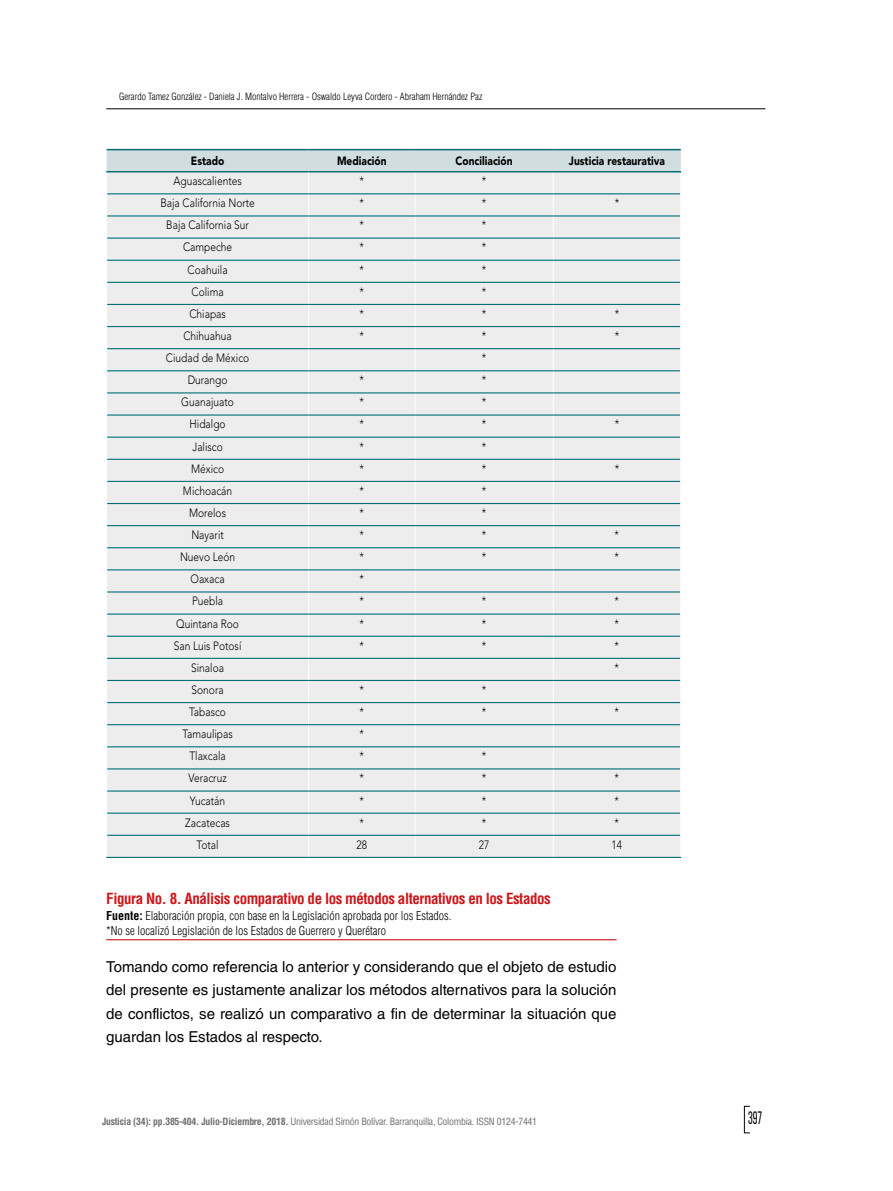
<style>
.page{position:relative;width:893px;height:1191px;background:#fff}
.page>*{position:absolute;margin:0;border:0;box-sizing:border-box;transform-origin:0 0}
.t1{font:18px "Bebas Neue";color:#000;scale:.67 1}
.t2{font:15px/23.4px "Helvetica LT Std";color:#000;text-align:justify}
.t3{font:700 condensed 15px "Helvetica LT Std";letter-spacing:-.03em;color:#cd1619}
.t4{font:300 12px "Avenir LT Std";color:#000;scale:.85 1}
.t5{font:300 condensed 12px/15.3px "Helvetica LT Std";color:#000}
.t6{font:900 12px "Avenir LT Std";color:#000;scale:.85 1}
.t7{font:condensed 9.75px "Helvetica LT Std";letter-spacing:-.025em;color:#6f6f6f}
.t8{font:300 condensed 9.75px "Helvetica LT Std";color:#000}
.s1{font-weight:700}
</style>
<div class="page">
<hr style="left:106px;top:108px;width:659px;height:1px;background:#000">
<div style="left:744px;top:1106px;width:6px;height:27px;border:1px solid #000"></div>
<hr style="left:106px;top:939px;width:511px;height:1px;background:#cd1619">
<svg style="left:106px;top:150px;width:575px;height:707px;background:#e0e6e6"></svg>
<hr style="left:106px;top:857px;width:203px;height:1px;background:#007076">
<hr style="left:309px;top:857px;width:106px;height:1px;background:#007076">
<hr style="left:415px;top:857px;width:138px;height:1px;background:#007076">
<hr style="left:553px;top:857px;width:128px;height:1px;background:#007076">
<hr style="left:107px;top:149px;width:202px;height:1px;background:#007076">
<hr style="left:309px;top:149px;width:106px;height:1px;background:#007076">
<hr style="left:415px;top:149px;width:138px;height:1px;background:#007076">
<hr style="left:553px;top:149px;width:128px;height:1px;background:#007076">
<hr style="left:106px;top:171px;width:203px;height:1px;background:#007076">
<hr style="left:309px;top:171px;width:106px;height:1px;background:#007076">
<hr style="left:415px;top:171px;width:138px;height:1px;background:#007076">
<hr style="left:553px;top:171px;width:128px;height:1px;background:#007076">
<p class="t8" style="left:119px;top:90px;width:365px">Gerardo Tamez González - Daniela J. Montalvo Herrera - Oswaldo Leyva Cordero - Abraham Hernández Paz</p>
<p class="t6" style="left:191px;top:154px;width:41px">Estado</p>
<p class="t6" style="left:337px;top:154px;width:60px">Mediación</p>
<p class="t6" style="left:456px;top:154px;width:69px">Conciliación</p>
<p class="t6" style="left:569px;top:154px;width:115px">Justicia restaurativa</p>
<p class="t4" style="left:173px;top:174px;width:82px">Aguascalientes</p>
<p class="t4" style="left:360px;top:174px;width:7px">*</p>
<p class="t4" style="left:482px;top:174px;width:7px">*</p>
<p class="t4" style="left:160px;top:196px;width:113px">Baja California Norte</p>
<p class="t4" style="left:360px;top:196px;width:7px">*</p>
<p class="t4" style="left:482px;top:196px;width:7px">*</p>
<p class="t4" style="left:615px;top:196px;width:7px">*</p>
<p class="t4" style="left:166px;top:218px;width:99px">Baja California Sur</p>
<p class="t4" style="left:360px;top:218px;width:7px">*</p>
<p class="t4" style="left:482px;top:218px;width:7px">*</p>
<p class="t4" style="left:183px;top:240px;width:60px">Campeche</p>
<p class="t4" style="left:360px;top:240px;width:7px">*</p>
<p class="t4" style="left:482px;top:240px;width:7px">*</p>
<p class="t4" style="left:188px;top:262px;width:49px">Coahuila</p>
<p class="t4" style="left:360px;top:262px;width:7px">*</p>
<p class="t4" style="left:482px;top:262px;width:7px">*</p>
<p class="t4" style="left:192px;top:284px;width:39px">Colima</p>
<p class="t4" style="left:360px;top:284px;width:7px">*</p>
<p class="t4" style="left:482px;top:284px;width:7px">*</p>
<p class="t4" style="left:189px;top:307px;width:44px">Chiapas</p>
<p class="t4" style="left:360px;top:307px;width:7px">*</p>
<p class="t4" style="left:482px;top:307px;width:7px">*</p>
<p class="t4" style="left:615px;top:307px;width:7px">*</p>
<p class="t4" style="left:183px;top:329px;width:59px">Chihuahua</p>
<p class="t4" style="left:360px;top:329px;width:7px">*</p>
<p class="t4" style="left:482px;top:329px;width:7px">*</p>
<p class="t4" style="left:615px;top:329px;width:7px">*</p>
<p class="t4" style="left:166px;top:351px;width:100px">Ciudad de México</p>
<p class="t4" style="left:482px;top:351px;width:7px">*</p>
<p class="t4" style="left:188px;top:373px;width:48px">Durango</p>
<p class="t4" style="left:360px;top:373px;width:7px">*</p>
<p class="t4" style="left:482px;top:373px;width:7px">*</p>
<p class="t4" style="left:181px;top:395px;width:64px">Guanajuato</p>
<p class="t4" style="left:360px;top:395px;width:7px">*</p>
<p class="t4" style="left:482px;top:395px;width:7px">*</p>
<p class="t4" style="left:190px;top:417px;width:44px">Hidalgo</p>
<p class="t4" style="left:360px;top:417px;width:7px">*</p>
<p class="t4" style="left:482px;top:417px;width:7px">*</p>
<p class="t4" style="left:615px;top:417px;width:7px">*</p>
<p class="t4" style="left:192px;top:439px;width:37px">Jalisco</p>
<p class="t4" style="left:360px;top:439px;width:7px">*</p>
<p class="t4" style="left:482px;top:439px;width:7px">*</p>
<p class="t4" style="left:191px;top:461px;width:40px">México</p>
<p class="t4" style="left:360px;top:461px;width:7px">*</p>
<p class="t4" style="left:482px;top:461px;width:7px">*</p>
<p class="t4" style="left:615px;top:461px;width:7px">*</p>
<p class="t4" style="left:183px;top:483px;width:60px">Michoacán</p>
<p class="t4" style="left:360px;top:483px;width:7px">*</p>
<p class="t4" style="left:482px;top:483px;width:7px">*</p>
<p class="t4" style="left:189px;top:506px;width:45px">Morelos</p>
<p class="t4" style="left:360px;top:506px;width:7px">*</p>
<p class="t4" style="left:482px;top:506px;width:7px">*</p>
<p class="t4" style="left:191px;top:528px;width:40px">Nayarit</p>
<p class="t4" style="left:359px;top:528px;width:7px">*</p>
<p class="t4" style="left:482px;top:528px;width:7px">*</p>
<p class="t4" style="left:615px;top:528px;width:7px">*</p>
<p class="t4" style="left:180px;top:550px;width:66px">Nuevo León</p>
<p class="t4" style="left:359px;top:550px;width:7px">*</p>
<p class="t4" style="left:482px;top:550px;width:7px">*</p>
<p class="t4" style="left:615px;top:550px;width:7px">*</p>
<p class="t4" style="left:191px;top:572px;width:42px">Oaxaca</p>
<p class="t4" style="left:359px;top:572px;width:7px">*</p>
<p class="t4" style="left:192px;top:594px;width:38px">Puebla</p>
<p class="t4" style="left:359px;top:594px;width:7px">*</p>
<p class="t4" style="left:482px;top:594px;width:7px">*</p>
<p class="t4" style="left:615px;top:594px;width:7px">*</p>
<p class="t4" style="left:176px;top:616px;width:75px">Quintana Roo</p>
<p class="t4" style="left:359px;top:616px;width:7px">*</p>
<p class="t4" style="left:482px;top:616px;width:7px">*</p>
<p class="t4" style="left:615px;top:616px;width:7px">*</p>
<p class="t4" style="left:174px;top:638px;width:81px">San Luis Potosí</p>
<p class="t4" style="left:359px;top:638px;width:7px">*</p>
<p class="t4" style="left:482px;top:638px;width:7px">*</p>
<p class="t4" style="left:615px;top:638px;width:7px">*</p>
<p class="t4" style="left:191px;top:660px;width:40px">Sinaloa</p>
<p class="t4" style="left:615px;top:660px;width:7px">*</p>
<p class="t4" style="left:192px;top:682px;width:39px">Sonora</p>
<p class="t4" style="left:359px;top:682px;width:7px">*</p>
<p class="t4" style="left:482px;top:682px;width:7px">*</p>
<p class="t4" style="left:189px;top:705px;width:45px">Tabasco</p>
<p class="t4" style="left:359px;top:705px;width:7px">*</p>
<p class="t4" style="left:482px;top:705px;width:7px">*</p>
<p class="t4" style="left:615px;top:705px;width:7px">*</p>
<p class="t4" style="left:182px;top:727px;width:61px">Tamaulipas</p>
<p class="t4" style="left:359px;top:727px;width:7px">*</p>
<p class="t4" style="left:189px;top:749px;width:44px">Tlaxcala</p>
<p class="t4" style="left:359px;top:749px;width:7px">*</p>
<p class="t4" style="left:482px;top:749px;width:7px">*</p>
<p class="t4" style="left:189px;top:771px;width:46px">Veracruz</p>
<p class="t4" style="left:359px;top:771px;width:7px">*</p>
<p class="t4" style="left:482px;top:771px;width:7px">*</p>
<p class="t4" style="left:615px;top:771px;width:7px">*</p>
<p class="t4" style="left:190px;top:793px;width:43px">Yucatán</p>
<p class="t4" style="left:359px;top:793px;width:7px">*</p>
<p class="t4" style="left:482px;top:793px;width:7px">*</p>
<p class="t4" style="left:615px;top:793px;width:7px">*</p>
<p class="t4" style="left:185px;top:815px;width:54px">Zacatecas</p>
<p class="t4" style="left:359px;top:815px;width:7px">*</p>
<p class="t4" style="left:482px;top:815px;width:7px">*</p>
<p class="t4" style="left:615px;top:815px;width:7px">*</p>
<p class="t4" style="left:197px;top:837px;width:27px">Total</p>
<p class="t4" style="left:356px;top:837px;width:14px">28</p>
<p class="t4" style="left:479px;top:837px;width:14px">27</p>
<p class="t4" style="left:612px;top:837px;width:14px">14</p>
<p class="t3" style="left:106px;top:889px;width:446px">Figura No. 8. Análisis comparativo de los métodos alternativos en los Estados</p>
<p class="t5" style="left:106px;top:907px;width:347px"><span class="s1">Fuente:</span> Elaboración propia, con base en la Legislación aprobada por los Estados. *No se localizó Legislación de los Estados de Guerrero y Querétaro</p>
<p class="t2" style="left:106px;top:955px;width:512px">Tomando como referencia lo anterior y considerando que el objeto de estudio del presente es justamente analizar los métodos alternativos para la solución de conflictos, se realizó un comparativo a fin de determinar la situación que guardan los Estados al respecto.</p>
<p class="t7" style="left:102px;top:1115px;width:437px"><span class="s1">Justicia (34): pp.385-404. Julio-Diciembre, 2018.</span> Universidad Simón Bolívar. Barranquilla, Colombia. ISSN 0124-7441</p>
<h1 class="t1" style="left:748px;top:1108px;width:22px">397</h1>
</div>
